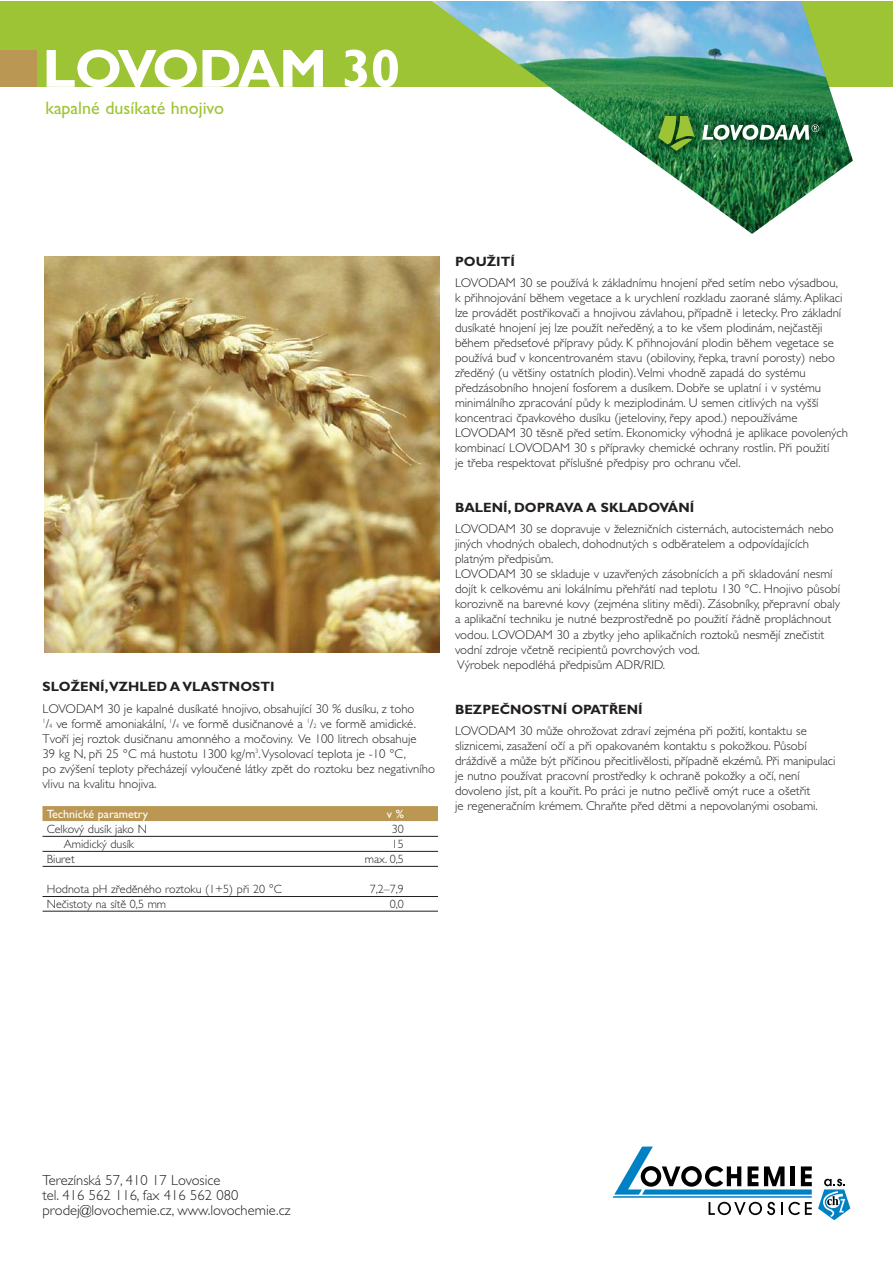
<style>
.page{position:relative;width:893px;height:1263px;background:#fff}
.page>*{position:absolute;margin:0;border:0;box-sizing:border-box;transform-origin:0 0}
.t1{font:700 54px "Gill Sans CE";letter-spacing:-.015em;color:#fff}
.t2{font:18px "Gill Sans CE";color:#9dc435}
.t3{font:300 14.55px/15.3px "Gill Sans CE";color:#231f20}
.t4{font:700 13.5px "Gill Sans CE";color:#231f20}
.t5{font:300 12.75px/15px "Gill Sans CE";color:#231f20}
.t6{font:300 12px "Gill Sans CE";color:#231f20}
.t7{font:12px "Gill Sans CE";color:#fff}
.s1{font-size:6.3px}
.s2{font-size:12.75px}
</style>
<div class="page">
<svg style="left:613px;top:1146px;width:199px;height:69px"></svg>
<svg style="left:818px;top:1179px;width:32px;height:41px"></svg>
<div style="left:0;top:1px;width:892px;height:85px;background:#9dc435"></div>
<div style="left:0;top:50px;width:36px;height:36px;background:#ba9753"></div>
<div style="left:43px;top:806px;width:395px;height:15px;background:#ba9753"></div>
<hr style="left:43px;top:836px;width:395px;height:1px;background:#231f20">
<hr style="left:43px;top:851px;width:395px;height:1px;background:#231f20">
<hr style="left:43px;top:866px;width:395px;height:1px;background:#231f20">
<hr style="left:43px;top:896px;width:395px;height:1px;background:#231f20">
<hr style="left:43px;top:911px;width:395px;height:1px;background:#231f20">
<img style="left:431px;top:1px;width:422px;height:233px">
<svg style="left:702px;top:124px;width:117px;height:16px"></svg>
<svg style="left:658px;top:116px;width:37px;height:35px"></svg>
<img style="left:44px;top:257px;width:395px;height:395px">
<h1 class="t1" style="left:43px;top:48px;width:359px">LOVODAM 30</h1>
<h2 class="t2" style="left:45px;top:101px;width:180px">kapalné dusíkaté hnojivo</h2>
<p class="t4" style="left:43px;top:682px;width:234px">SLOŽENÍ,VZHLED A VLASTNOSTI</p>
<p class="t5" style="left:43px;top:702px;width:394px">LOVODAM 30 je kapalné dusíkaté hnojivo, obsahující 30 % dusíku, z toho<br><sup>1</sup>/<span class="s1">4</span> ve formě amoniakální, <sup>1</sup>/<span class="s1">4</span> ve formě dusičnanové a <sup>1</sup>/<span class="s1">2</span> ve formě amidické.<br>Tvoří jej roztok dusičnanu amonného a močoviny. Ve 100 litrech obsahuje<br>39 kg N, při 25 °C má hustotu 1300 kg/m<sup>3</sup>.Vysolovací teplota je -10 °C,<br>po zvýšení teploty přecházejí vyloučené látky zpět do roztoku bez negativního vlivu na kvalitu hnojiva.</p>
<p class="t7" style="left:47px;top:809px;width:103px">Technické parametry</p>
<p class="t7" style="left:387px;top:809px;width:19px">v %</p>
<p class="t6" style="left:47px;top:824px;width:102px">Celkový dusík jako N</p>
<p class="t6" style="left:392px;top:824px;width:13px">30</p>
<p class="t6" style="left:64px;top:839px;width:72px">Amidický dusík</p>
<p class="t6" style="left:392px;top:839px;width:13px">15</p>
<p class="t6" style="left:47px;top:854px;width:29px">Biuret</p>
<p class="t6" style="left:365px;top:854px;width:41px">max. 0,5</p>
<p class="t6" style="left:47px;top:884px;width:237px">Hodnota pH zředěného roztoku (1+5) při 20 <span class="s2">°</span>C</p>
<p class="t6" style="left:370px;top:884px;width:36px">7,2–7,9</p>
<p class="t6" style="left:47px;top:899px;width:121px">Nečistoty na sítě 0,5 mm</p>
<p class="t6" style="left:390px;top:899px;width:16px">0,0</p>
<p class="t4" style="left:455px;top:256px;width:61px">POUŽITÍ</p>
<p class="t5" style="left:455px;top:276px;width:395px">LOVODAM 30 se používá k základnímu hnojení před setím nebo výsadbou,<br>k přihnojování během vegetace a k urychlení rozkladu zaorané slámy. Aplikaci lze provádět postřikovači a hnojivou závlahou, případně i letecky. Pro základní dusíkaté hnojení jej lze použít neředěný, a to ke všem plodinám, nejčastěji během předseťové přípravy půdy. K přihnojování plodin během vegetace se používá buď v koncentrovaném stavu (obiloviny, řepka, travní porosty) nebo zředěný (u většiny ostatních plodin).Velmi vhodně zapadá do systému předzásobního hnojení fosforem a dusíkem. Dobře se uplatní i v systému minimálního zpracování půdy k meziplodinám. U semen citlivých na vyšší koncentraci čpavkového dusíku (jeteloviny, řepy apod.) nepoužíváme LOVODAM 30 těsně před setím. Ekonomicky výhodná je aplikace povolených kombinací LOVODAM 30 s přípravky chemické ochrany rostlin. Při použití<br>je třeba respektovat příslušné předpisy pro ochranu včel.</p>
<p class="t4" style="left:455px;top:502px;width:241px">BALENÍ, DOPRAVA A SKLADOVÁNÍ</p>
<p class="t5" style="left:455px;top:523px;width:387px">LOVODAM 30 se dopravuje v železničních cisternách, autocisternách nebo jiných vhodných obalech, dohodnutých s odběratelem a odpovídajících platným předpisům.<br>LOVODAM 30 se skladuje v uzavřených zásobnících a při skladování nesmí dojít k celkovému ani lokálnímu přehřátí nad teplotu 130 °C. Hnojivo působí korozivně na barevné kovy (zejména slitiny mědi). Zásobníky, přepravní obaly a aplikační techniku je nutné bezprostředně po použití řádně propláchnout vodou. LOVODAM 30 a zbytky jeho aplikačních roztoků nesmějí znečistit vodní zdroje včetně recipientů povrchových vod.<br>Výrobek nepodléhá předpisům ADR/RID.</p>
<p class="t4" style="left:455px;top:704px;width:189px">BEZPEČNOSTNÍ OPATŘENÍ</p>
<p class="t5" style="left:455px;top:724px;width:382px">LOVODAM 30 může ohrožovat zdraví zejména při požití, kontaktu se sliznicemi, zasažení očí a při opakovaném kontaktu s pokožkou. Působí dráždivě a může být příčinou přecitlivělosti, případně ekzémů. Při manipulaci je nutno používat pracovní prostředky k ochraně pokožky a očí, není dovoleno jíst, pít a kouřit. Po práci je nutno pečlivě omýt ruce a ošetřit<br>je regeneračním krémem. Chraňte před dětmi a nepovolanými osobami.</p>
<p class="t3" style="left:43px;top:1173px;width:250px">Terezínská 57, 410 17 Lovosice<br>tel. 416 562 116, fax 416 562 080 prodej@lovochemie.cz, www.lovochemie.cz</p>
</div>
